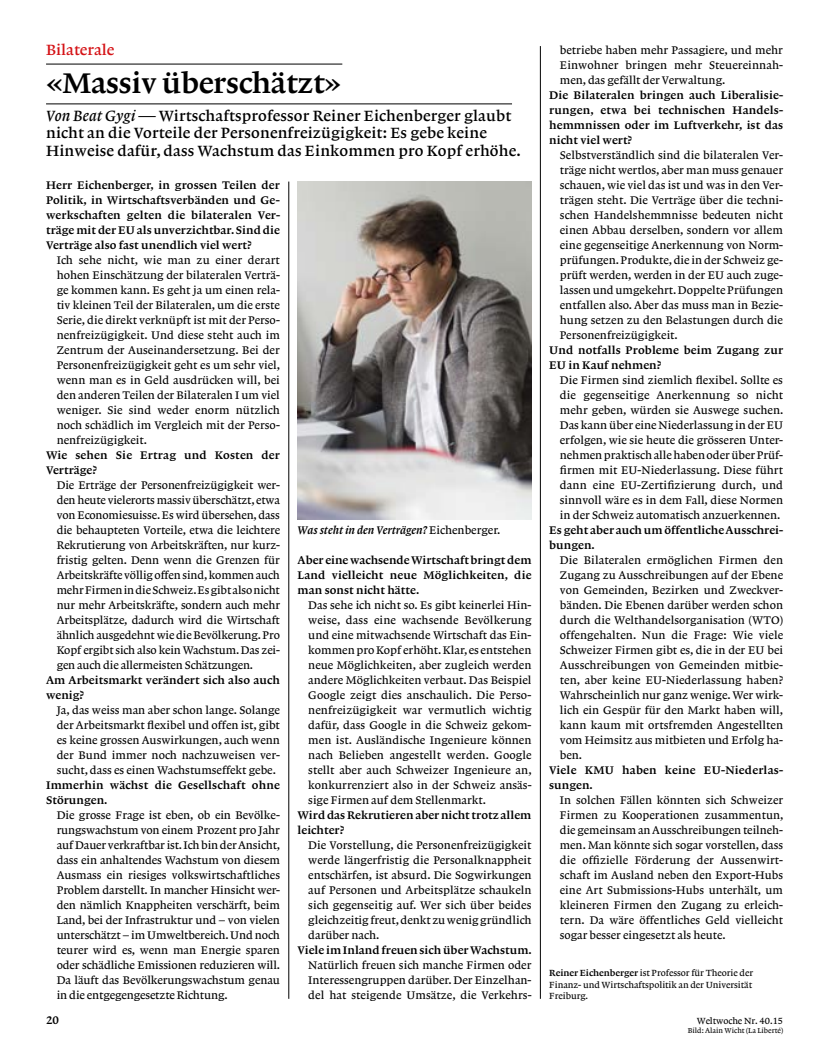
<style>
.page{position:relative;width:815px;height:1063px;background:#fff}
.page>*{position:absolute;margin:0;border:0;box-sizing:border-box;transform-origin:0 0}
.t1{font:30px "Lexicon No 1 Roman C Txt";letter-spacing:-.01em;color:#000}
.t2{font:15.62px/17.5px "Lexicon No 1 Roman B Txt";letter-spacing:.01em;color:#000}
.t3{font:15.62px "Lexicon No 1 Roman B Txt";color:#d51317}
.t4{font:11.62px/15px "Lexicon No 1 Roman A Txt";color:#000;text-align:justify}
.t5{font:11.62px/15px "Lexicon No 1 Roman C Txt";letter-spacing:.005em;color:#000}
.t6{font:11.62px "Lexicon No 1 Italic C Txt";color:#000}
.t7{font:11.62px "Lexicon No 1 Roman C Tab";color:#000}
.t8{font:9.38px/11.2px "Lexicon No 1 Roman A Tab";letter-spacing:-.005em;color:#000;text-align:justify}
.t9{font:7.5px "Lexicon No 1 Roman A Tab";color:#000}
.s1{font-family:"Lexicon No 1 Italic B Txt"}
.s2{font-family:"Lexicon No 1 Roman A Txt"}
.s3{font-family:"Lexicon No 1 Roman C Txt"}
</style>
<div class="page">
<hr style="left:289px;top:182px;width:1px;height:817px;background:#000">
<hr style="left:540px;top:46px;width:1px;height:953px;background:#000">
<hr style="left:46px;top:64px;width:296px;height:1px;background:#000">
<hr style="left:46px;top:103px;width:466px;height:1px;background:#000">
<img style="left:298px;top:182px;width:233px;height:337px">
<h2 class="t3" style="left:46px;top:41px;width:70px">Bilaterale</h2>
<h1 class="t1" style="left:46px;top:66px;width:297px">«Massiv überschätzt»</h1>
<h2 class="t2" style="left:46px;top:107px;width:476px"><span class="s1">Von Beat Gygi</span> _ Wirtschaftsprofessor Reiner Eichenberger glaubt nicht an die Vorteile der Personenfreizügigkeit: Es gebe keine<br>Hinweise dafür, dass Wachstum das Einkommen pro Kopf erhöhe.</h2>
<p class="t5" style="left:46px;top:177px;width:236px;text-align:justify">Herr Eichenberger, in grossen Teilen der Politik, in Wirtschaftsverbänden und Ge&shy;werkschaften gelten die bilateralen Ver&shy;träge mit der EU als unverzichtbar. Sind die Verträge also fast unendlich viel wert?</p>
<p class="t4" style="left:57px;top:252px;width:225px">Ich sehe nicht, wie man zu einer derart hohen Einschätzung der bilateralen Verträ&shy;ge kommen kann. Es geht ja um einen rela&shy;tiv kleinen Teil der Bilateralen, um die erste Serie, die direkt verknüpft ist mit der Perso&shy;nenfreizügigkeit. Und diese steht auch im Zentrum der Auseinandersetzung. Bei der Personenfreizügigkeit geht es um sehr viel, wenn man es in Geld ausdrücken will, bei den anderen Teilen der Bilateralen I um viel weniger. Sie sind weder enorm nützlich noch schädlich im Vergleich mit der Perso&shy;nenfreizügigkeit.</p>
<p class="t5" style="left:46px;top:447px;width:235px">Wie sehen Sie Ertrag und Kosten der<br>Verträge?</p>
<p class="t4" style="left:57px;top:477px;width:225px">Die Erträge der Personenfreizügigkeit wer&shy;den heute vielerorts massiv überschätzt, etwa von Economiesuisse. Es wird übersehen, dass die behaupteten Vorteile, etwa die leichtere Rekrutierung von Arbeitskräften, nur kurz&shy;fristig gelten. Denn wenn die Grenzen für Arbeitskräfte völlig offen sind, kommen auch mehr Firmen in die Schweiz. Es gibt also nicht nur mehr Arbeitskräfte, sondern auch mehr Arbeitsplätze, dadurch wird die Wirtschaft ähnlich ausgedehnt wie die Bevölkerung. Pro Kopf ergibt sich also kein Wachstum. Das zei&shy;gen auch die allermeisten Schätzungen.</p>
<p class="t5" style="left:46px;top:672px;width:235px">Am Arbeitsmarkt verändert sich also auch wenig?</p>
<p class="t4" style="left:57px;top:702px;width:225px">Ja, das weiss man aber schon lange. Solange der Arbeitsmarkt flexibel und offen ist, gibt es keine grossen Auswirkungen, auch wenn der Bund immer noch nachzuweisen ver&shy;sucht, dass es einen Wachstumseffekt gebe.</p>
<p class="t5" style="left:46px;top:777px;width:235px">Immerhin wächst die Gesellschaft ohne<br>Störungen.</p>
<p class="t4" style="left:57px;top:807px;width:225px">Die grosse Frage ist eben, ob ein Bevölke&shy;rungswachstum von einem Prozent pro Jahr auf Dauer verkraftbar ist. Ich bin der Ansicht, dass ein anhaltendes Wachstum von diesem Ausmass ein riesiges volkswirtschaftliches Problem darstellt. In mancher Hinsicht wer&shy;den nämlich Knappheiten verschärft, beim Land, bei der Infrastruktur und – von vielen unterschätzt – im Umweltbereich. Und noch teurer wird es, wenn man Energie sparen oder schädliche Emissionen reduzieren will.<br>Da läuft das Bevölkerungswachstum genau in die entgegengesetzte Richtung.</p>
<p class="t6" style="left:298px;top:523px;width:204px">Was steht in den Verträgen? <span class="s2">Eichenberger.</span></p>
<p class="t5" style="left:298px;top:552px;width:235px;text-align:justify">Aber eine wachsende Wirtschaft bringt dem Land vielleicht neue Möglichkeiten, die man sonst nicht hätte.</p>
<p class="t4" style="left:308px;top:597px;width:225px">Das sehe ich nicht so. Es gibt keinerlei Hin&shy;weise, dass eine wachsende Bevölkerung und eine mitwachsende Wirtschaft das Ein&shy;kommen pro Kopf erhöht. Klar, es entstehen neue Möglichkeiten, aber zugleich werden andere Möglichkeiten verbaut. Das Beispiel Google zeigt dies anschaulich. Die Perso&shy;nenfreizügigkeit war vermutlich wichtig dafür, dass Google in die Schweiz gekom&shy;men ist. Ausländische Ingenieure können nach Belieben angestellt werden. Google stellt aber auch Schweizer Ingenieure an, konkurrenziert also in der Schweiz ansäs&shy;sige Firmen auf dem Stellenmarkt.</p>
<p class="t5" style="left:298px;top:807px;width:235px">Wird das Rekrutieren aber nicht trotz allem leichter?</p>
<p class="t4" style="left:308px;top:837px;width:225px">Die Vorstellung, die Personenfreizügigkeit werde längerfristig die Personalknappheit entschärfen, ist absurd. Die Sogwirkungen auf Personen und Arbeitsplätze schaukeln sich gegenseitig auf. Wer sich über beides gleichzeitig freut, denkt zu wenig gründlich darüber nach.</p>
<p class="t5" style="left:298px;top:942px;width:236px">Viele im Inland freuen sich über Wachstum.</p>
<p class="t4" style="left:308px;top:957px;width:225px">Natürlich freuen sich manche Firmen oder Interessengruppen darüber. Der Einzelhan&shy;del hat steigende Umsätze, die Verkehrs-</p>
<p class="t4" style="left:560px;top:42px;width:225px">betriebe haben mehr Passagiere, und mehr Einwohner bringen mehr Steuereinnah&shy;men, das gefällt der Verwaltung.</p>
<p class="t5" style="left:549px;top:87px;width:235px;text-align:justify">Die Bilateralen bringen auch Liberalisie&shy;rungen, etwa bei technischen Handels&shy;hemmnissen oder im Luftverkehr, ist das nicht viel wert?</p>
<p class="t4" style="left:560px;top:147px;width:225px">Selbstverständlich sind die bilateralen Ver&shy;träge nicht wertlos, aber man muss genauer schauen, wie viel das ist und was in den Ver&shy;trägen steht. Die Verträge über die techni&shy;schen Handelshemmnisse bedeuten nicht einen Abbau derselben, sondern vor allem eine gegenseitige Anerkennung von Norm&shy;prüfungen. Produkte, die in der Schweiz ge&shy;prüft werden, werden in der EU auch zuge&shy;lassen und umgekehrt. Doppelte Prüfungen entfallen also. Aber das muss man in Bezie&shy;hung setzen zu den Belastungen durch die Personenfreizügigkeit.</p>
<p class="t5" style="left:549px;top:342px;width:235px">Und notfalls Probleme beim Zugang zur<br>EU in Kauf nehmen?</p>
<p class="t4" style="left:560px;top:372px;width:225px">Die Firmen sind ziemlich flexibel. Sollte es die gegenseitige Anerkennung so nicht mehr geben, würden sie Auswege suchen.<br>Das kann über eine Niederlassung in der EU erfolgen, wie sie heute die grösseren Unter&shy;nehmen praktisch alle haben oder über Prüf&shy;firmen mit EU-Niederlassung. Diese führt dann eine EU-Zertifizierung durch, und sinnvoll wäre es in dem Fall, diese Normen in der Schweiz automatisch anzuerkennen.</p>
<p class="t5" style="left:549px;top:522px;width:235px">Es geht aber auch um öffentliche Ausschrei&shy;bungen.</p>
<p class="t4" style="left:560px;top:552px;width:225px">Die Bilateralen ermöglichen Firmen den Zugang zu Ausschreibungen auf der Ebene von Gemeinden, Bezirken und Zweckver&shy;bänden. Die Ebenen darüber werden schon durch die Welthandelsorganisation (WTO) offengehalten. Nun die Frage: Wie viele Schweizer Firmen gibt es, die in der EU bei Ausschreibungen von Gemeinden mitbie&shy;ten, aber keine EU-Niederlassung haben?<br>Wahrscheinlich nur ganz wenige. Wer wirk&shy;lich ein Gespür für den Markt haben will, kann kaum mit ortsfremden Angestellten vom Heimsitz aus mitbieten und Erfolg ha&shy;ben.</p>
<p class="t5" style="left:549px;top:762px;width:235px">Viele KMU haben keine EU-Niederlas&shy;sungen.</p>
<p class="t4" style="left:560px;top:792px;width:225px">In solchen Fällen könnten sich Schweizer Firmen zu Kooperationen zusammentun, die gemeinsam an Ausschreibungen teilneh&shy;men. Man könnte sich sogar vorstellen, dass die offizielle Förderung der Aussenwirt&shy;schaft im Ausland neben den Export-Hubs eine Art Submissions-Hubs unterhält, um kleineren Firmen den Zugang zu erleich&shy;tern. Da wäre öffentliches Geld vielleicht sogar besser eingesetzt als heute.</p>
<p class="t8" style="left:549px;top:968px;width:205px"><span class="s3">Reiner Eichenberger</span> ist Professor für Theorie der Finanz- und Wirtschaftspolitik an der Universität Freiburg.</p>
<p class="t7" style="left:46px;top:1013px;width:14px">20</p>
<p class="t8" style="left:697px;top:1015px;width:88px">Weltwoche Nr. 40.15</p>
<p class="t9" style="left:688px;top:1026px;width:97px">Bild: Alain Wicht (La Liberté)</p>
</div>
